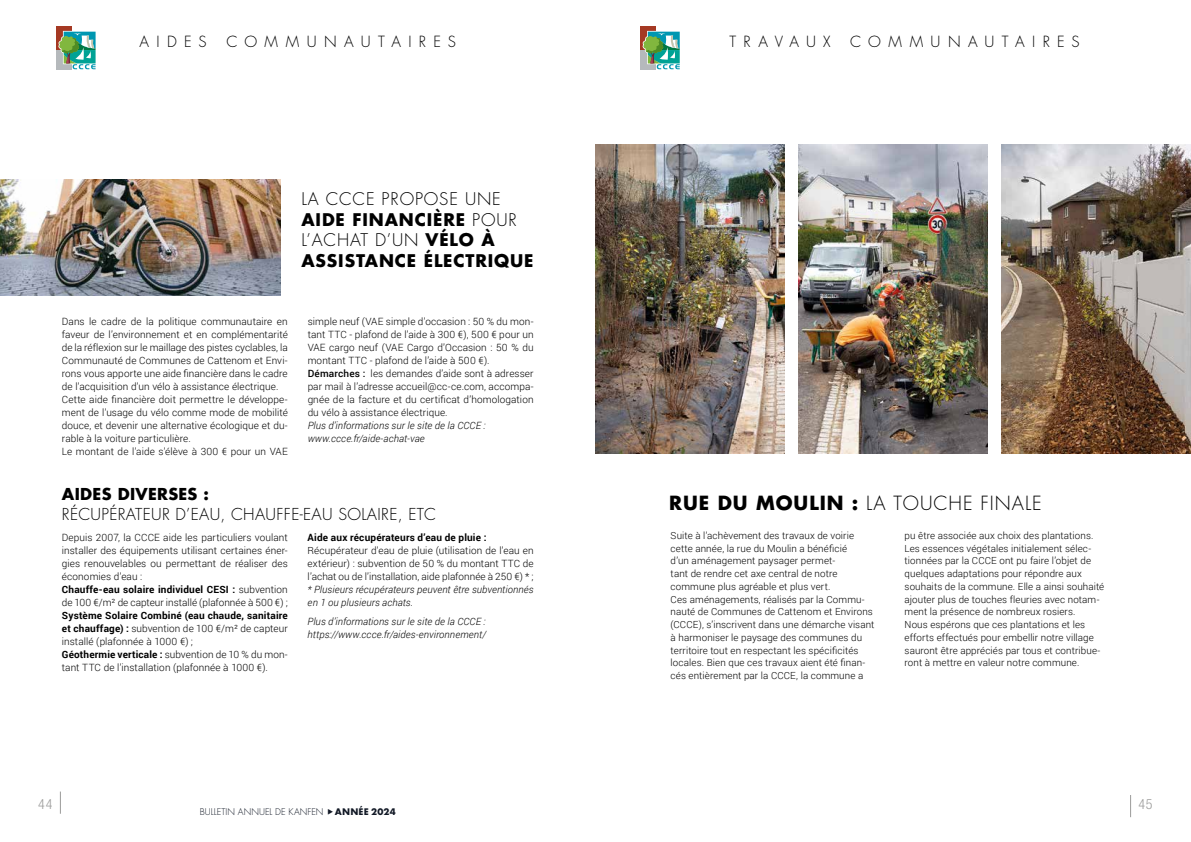
<style>
.page{position:relative;width:1191px;height:842px;background:#fff}
.page>*{position:absolute;margin:0;border:0;box-sizing:border-box;transform-origin:0 0}
.t1{font:300 19px "Futura Std";letter-spacing:.05em;color:#000}
.t2{font:700 17px/20.4px "Futura Std";letter-spacing:.05em;color:#000}
.t3{font:300 16px "Futura Std";letter-spacing:.02em;color:#000}
.t4{font:700 16px "Futura Std";letter-spacing:.02em;color:#000}
.t5{font:300 15px "Futura Std";letter-spacing:.49em;color:#000}
.t6{font:300 15px "Futura Std";letter-spacing:.47em;color:#000}
.t7{font:300 condensed 14px "Helvetica Neue LT Std";color:#9d9d9c}
.t8{font:300 10px/13px "Roboto";letter-spacing:.01em;color:#000}
.t9{font:italic 300 10px/13px "Roboto";letter-spacing:.01em;color:#000}
.t10{font:700 10px "Roboto";letter-spacing:.02em;color:#000}
.t11{font:300 9.8px/12.7px "Roboto";letter-spacing:.01em;color:#000}
.t12{font:300 9px "Futura Std";letter-spacing:.005em;color:#121926}
.s1{font-weight:300}
.s2{font-weight:500}
.s3{font-weight:700}
.s4{font-family:"Futura PT";font-weight:700;font-size:10px}
</style>
<div class="page">
<svg style="left:60px;top:791px;width:1px;height:23px"></svg>
<svg style="left:1130px;top:795px;width:1px;height:22px"></svg>
<div style="left:641px;top:26px;width:15px;height:24px;background:#a53923"></div>
<div style="left:641px;top:50px;width:15px;height:19px;background:#b5b9bc"></div>
<svg style="left:642px;top:30px;width:38px;height:39px"></svg>
<div style="left:57px;top:26px;width:15px;height:24px;background:#a53923"></div>
<div style="left:57px;top:50px;width:15px;height:19px;background:#b5b9bc"></div>
<svg style="left:58px;top:30px;width:38px;height:39px"></svg>
<img style="left:595px;top:144px;width:189px;height:309px">
<img style="left:798px;top:144px;width:189px;height:309px">
<img style="left:1001px;top:144px;width:190px;height:309px">
<img style="left:0;top:179px;width:280px;height:117px">
<h3 class="t5" style="left:139px;top:33px;width:69px">AIDES</h3>
<h3 class="t5" style="left:226px;top:33px;width:231px">COMMUNAUTAIRES</h3>
<h3 class="t6" style="left:729px;top:33px;width:103px">TRAVAUX</h3>
<h3 class="t5" style="left:850px;top:33px;width:231px">COMMUNAUTAIRES</h3>
<h2 class="t2" style="left:301px;top:189px;width:234px"><span class="s1">LA CCCE PROPOSE UNE<br></span>AIDE FINANCIÈRE <span class="s1">POUR<br>L’ACHAT D’UN</span> VÉLO À<br>ASSISTANCE ÉLECTRIQUE</h2>
<p class="t8" style="left:62px;top:315px;width:227px">Dans le cadre de la politique communautaire en faveur de l’environnement et en complémentarité de la réflexion sur le maillage des pistes cyclables, la Communauté de Communes de Cattenom et Envi&shy;rons vous apporte une aide financière dans le cadre de l’acquisition d’un vélo à assistance électrique.<br>Cette aide financière doit permettre le développe&shy;ment de l’usage du vélo comme mode de mobilité douce, et devenir une alternative écologique et du&shy;rable à la voiture particulière.<br>Le montant de l’aide s’élève à 300 € pour un VAE</p>
<p class="t8" style="left:308px;top:315px;width:227px">simple neuf (VAE simple d’occasion : 50 % du mon&shy;tant TTC - plafond de l’aide à 300 €), 500 € pour un VAE cargo neuf (VAE Cargo d’Occasion : 50 % du montant TTC - plafond de l’aide à 500 €).<br><span class="s2">Démarches :</span> les demandes d’aide sont à adresser par mail à l’adresse accueil@cc-ce.com, accompa&shy;gnée de la facture et du certificat d’homologation du vélo à assistance électrique.</p>
<p class="t9" style="left:308px;top:419px;width:179px">Plus d’informations sur le site de la CCCE : www.ccce.fr/aide-achat-vae</p>
<h3 class="t4" style="left:62px;top:483px;width:149px">AIDES DIVERSES :</h3>
<h3 class="t3" style="left:62px;top:505px;width:376px">RÉCUPÉRATEUR D’EAU, CHAUFFE-EAU SOLAIRE, ETC</h3>
<p class="t8" style="left:62px;top:531px;width:227px">Depuis 2007, la CCCE aide les particuliers voulant installer des équipements utilisant certaines éner&shy;gies renouvelables ou permettant de réaliser des économies d’eau :<br><span class="s3">Chauffe-eau solaire individuel CESI :</span> subvention de 100 €/m² de capteur installé (plafonnée à 500 €) ;</p>
<p class="t8" style="left:62px;top:609px;width:227px"><span class="s3">Système Solaire Combiné (eau chaude, sanitaire et chauffage) :</span> subvention de 100 €/m² de capteur installé (plafonnée à 1000 €) ;<br><span class="s3">Géothermie verticale :</span> subvention de 10 % du mon&shy;tant TTC de l’installation (plafonnée à 1000 €).</p>
<p class="t10" style="left:308px;top:530px;width:180px">Aide aux récupérateurs d’eau de pluie :</p>
<p class="t8" style="left:308px;top:544px;width:227px;text-align:justify">Récupérateur d’eau de pluie (utilisation de l’eau en extérieur) : subvention de 50 % du montant TTC de l’achat ou de l’installation, aide plafonnée à 250 €) * ;</p>
<p class="t9" style="left:308px;top:583px;width:227px">* Plusieurs récupérateurs peuvent être subventionnés en 1 ou plusieurs achats.</p>
<p class="t9" style="left:308px;top:614px;width:180px">Plus d’informations sur le site de la CCCE : https://www.ccce.fr/aides-environnement/</p>
<h1 class="t1" style="left:669px;top:492px;width:374px"><span class="s3">RUE DU MOULIN :</span> LA TOUCHE FINALE</h1>
<p class="t11" style="left:670px;top:529px;width:205px">Suite à l’achèvement des travaux de voirie cette année, la rue du Moulin a bénéficié<br>d’un aménagement paysager permet-<br>tant de rendre cet axe central de notre commune plus agréable et plus vert.<br>Ces aménagements, réalisés par la Commu&shy;nauté de Communes de Cattenom et Environs (CCCE), s’inscrivent dans une démarche visant à harmoniser le paysage des communes du territoire tout en respectant les spécificités locales. Bien que ces travaux aient été finan&shy;cés entièrement par la CCCE, la commune a</p>
<p class="t11" style="left:904px;top:529px;width:201px">pu être associée aux choix des plantations.<br>Les essences végétales initialement sélec&shy;tionnées par la CCCE ont pu faire l’objet de quelques adaptations pour répondre aux souhaits de la commune. Elle a ainsi souhaité ajouter plus de touches fleuries avec notam&shy;ment la présence de nombreux rosiers.<br>Nous espérons que ces plantations et les efforts effectués pour embellir notre village sauront être appréciés par tous et contribue&shy;ront à mettre en valeur notre commune.</p>
<h3 class="t7" style="left:38px;top:796px;width:16px">44</h3>
<h3 class="t7" style="left:1138px;top:796px;width:16px">45</h3>
<p class="t12" style="left:200px;top:807px;width:197px">BULLETIN ANNUEL DE KANFEN <span class="s4">ANNÉE 2024</span></p>
</div>
